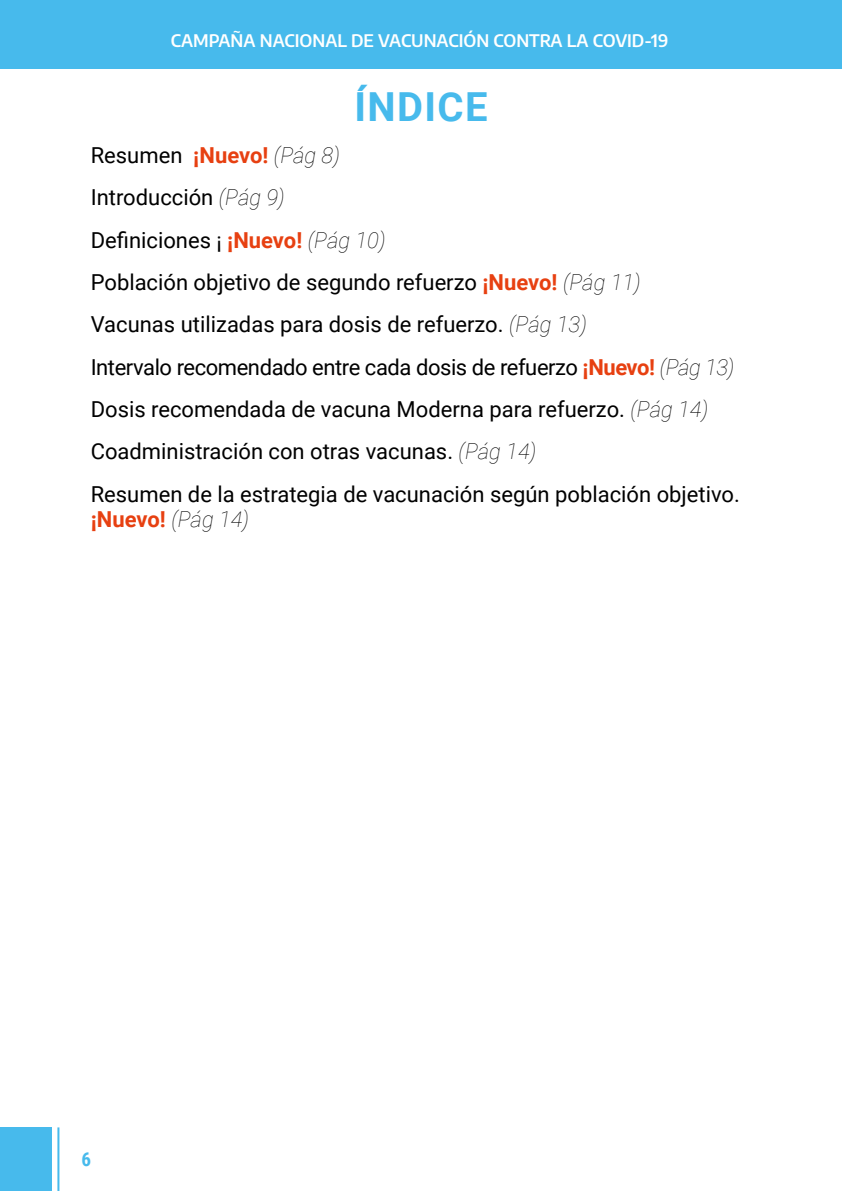
<style>
.page{position:relative;width:842px;height:1191px;background:#fff}
.page>*{position:absolute;margin:0;border:0;box-sizing:border-box;transform-origin:0 0}
.t1{font:700 40px "Roboto";letter-spacing:.035em;color:#47baec}
.t2{font:22px/42.4px "Roboto";color:#000}
.t3{font:700 22px "Roboto";letter-spacing:-.005em;color:#e74011}
.t4{font:700 19px "Roboto Condensed";color:#47baec}
.t5{font:600 17px "Encode Sans";color:#fff}
.s1{font-weight:700;color:#e74011}
.s2{font-weight:100;font-style:italic}
.s3{font-weight:100;font-style:italic;color:#000}
</style>
<div class="page">
<div style="left:0;top:0;width:842px;height:68px;background:#47baec"></div>
<div style="left:0;top:1127px;width:52px;height:64px;background:#47baec"></div>
<hr style="left:57px;top:1127px;width:2px;height:64px;background:#47baec">
<p class="t5" style="left:171px;top:28px;width:499px">CAMPAÑA NACIONAL DE VACUNACIÓN CONTRA LA COVID-19</p>
<h1 class="t1" style="left:354px;top:78px;width:135px">ÍNDICE</h1>
<p class="t2" style="left:91px;top:133px;width:651px">Resumen <span class="s1">¡Nuevo!</span> <span class="s2">(Pág 8)<br></span>Introducción <span class="s2">(Pág 9)<br></span>Definiciones ¡ <span class="s1">¡Nuevo!</span> <span class="s2">(Pág 10)<br></span>Población objetivo de segundo refuerzo <span class="s1">¡Nuevo!</span> <span class="s2">(Pág 11)<br></span>Vacunas utilizadas para dosis de refuerzo. <span class="s2">(Pág 13)<br></span>Intervalo recomendado entre cada dosis de refuerzo <span class="s1">¡Nuevo!</span> <span class="s2">(Pág 13)<br></span>Dosis recomendada de vacuna Moderna para refuerzo. <span class="s2">(Pág 14)<br></span>Coadministración con otras vacunas. <span class="s2">(Pág 14)<br></span>Resumen de la estrategia de vacunación según población objetivo.</p>
<p class="t3" style="left:91px;top:504px;width:160px">¡Nuevo! <span class="s3">(Pág 14)</span></p>
<p class="t4" style="left:81px;top:1146px;width:11px">6</p>
</div>
